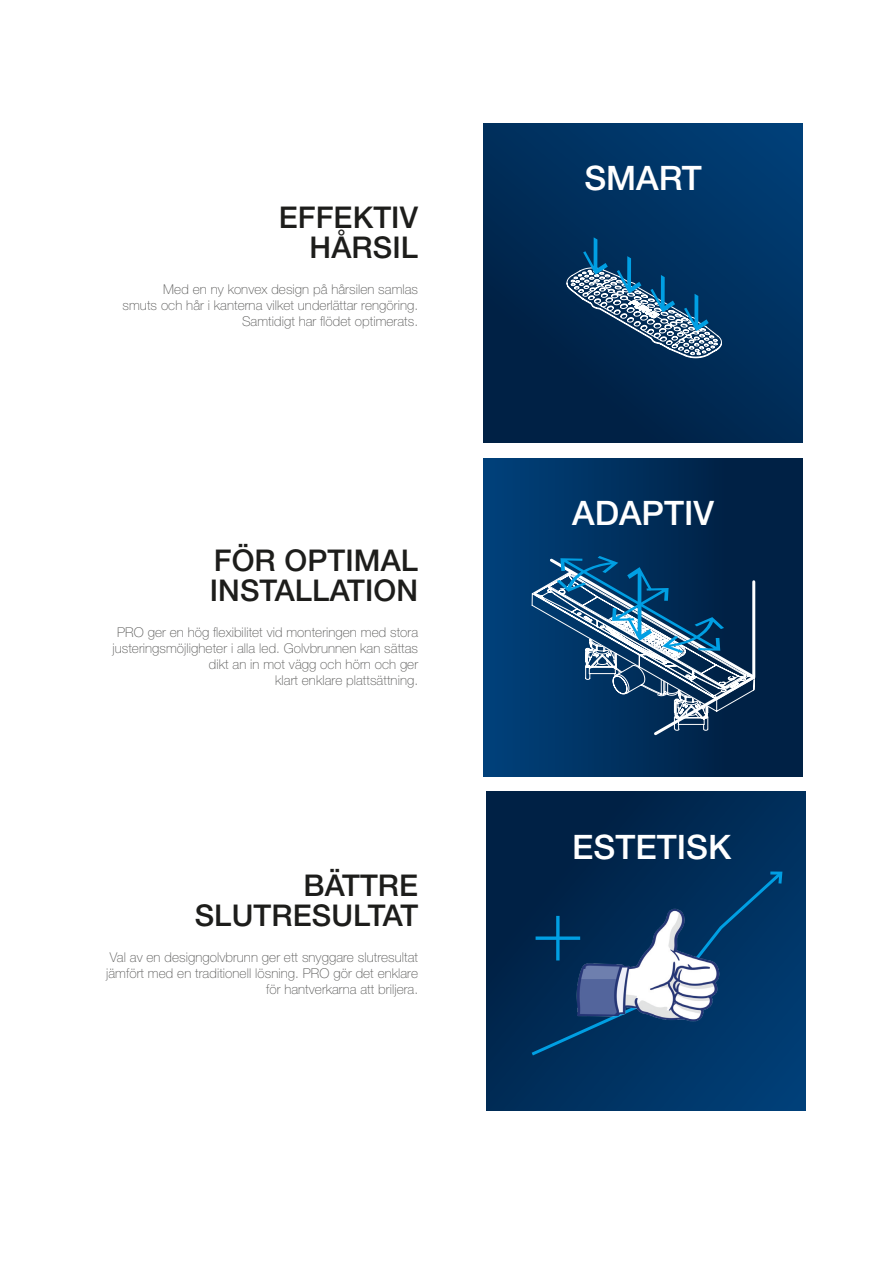
<style>
.page{position:relative;width:893px;height:1263px;background:#fff}
.page>*{position:absolute;margin:0;border:0;box-sizing:border-box;transform-origin:0 0}
.Product_text{font:100 88.5px "Helvetica Neue LT Std";color:#009fe3}
.Product_text-2{font:500 33.75px "Helvetica Neue LT Std";color:#fff}
.t1{font:500 30px/30px "Helvetica Neue LT Std";letter-spacing:.005em;color:#1d1d1b;text-align:right}
.t2{font:100 13.5px/16.2px "Helvetica Neue LT Std";letter-spacing:.005em;color:#575756;text-align:right}
</style>
<div class="page">
<svg style="left:484px;top:123px;width:319px;height:319px;background:#002d59"></svg>
<div style="left:484px;top:458px;width:319px;height:319px;background:linear-gradient(to right,#004079,#001b3b)"></div>
<svg style="left:487px;top:791px;width:319px;height:319px;background:#002b57"></svg>
<svg style="left:566px;top:237px;width:156px;height:121px;background:#255076"></svg>
<svg style="left:531px;top:556px;width:226px;height:182px;background:#275279"></svg>
<svg style="left:528px;top:869px;width:257px;height:189px;background:#00305d"></svg>
<svg style="left:767px;top:870px;width:17px;height:17px"></svg>
<img style="left:574px;top:906px;width:149px;height:118px">
<p class="t1" style="left:279px;top:202px;width:141px">EFFEKTIV<br>HÅRSIL</p>
<p class="t2" style="left:123px;top:281px;width:297px">Med en ny konvex design på hårsilen samlas<br>smuts och hår i kanterna vilket underlättar rengöring.<br>Samtidigt har flödet optimerats.</p>
<p class="t1" style="left:210px;top:545px;width:210px;text-align:left">FÖR OPTIMAL<br>INSTALLATION</p>
<p class="t2" style="left:112px;top:624px;width:307px">PRO ger en hög flexibilitet vid monteringen med stora justeringsmöjligheter i alla led. Golvbrunnen kan sättas dikt an in mot vägg och hörn och ger<br>klart enklare plattsättning.</p>
<p class="t1" style="left:195px;top:870px;width:225px">BÄTTRE<br>SLUTRESULTAT</p>
<p class="t2" style="left:106px;top:949px;width:313px">Val av en designgolvbrunn ger ett snyggare slutresultat jämfört med en traditionell lösning. PRO gör det enklare för hantverkarna att briljera.</p>
<p class="Product_text-2" style="left:584px;top:158px;width:119px">SMART</p>
<p class="Product_text-2" style="left:572px;top:492px;width:143px">ADAPTIV</p>
<p class="Product_text-2" style="left:572px;top:827px;width:160px">ESTETISK</p>
<p class="Product_text" style="left:531px;top:878px;width:55px">+</p>
</div>
